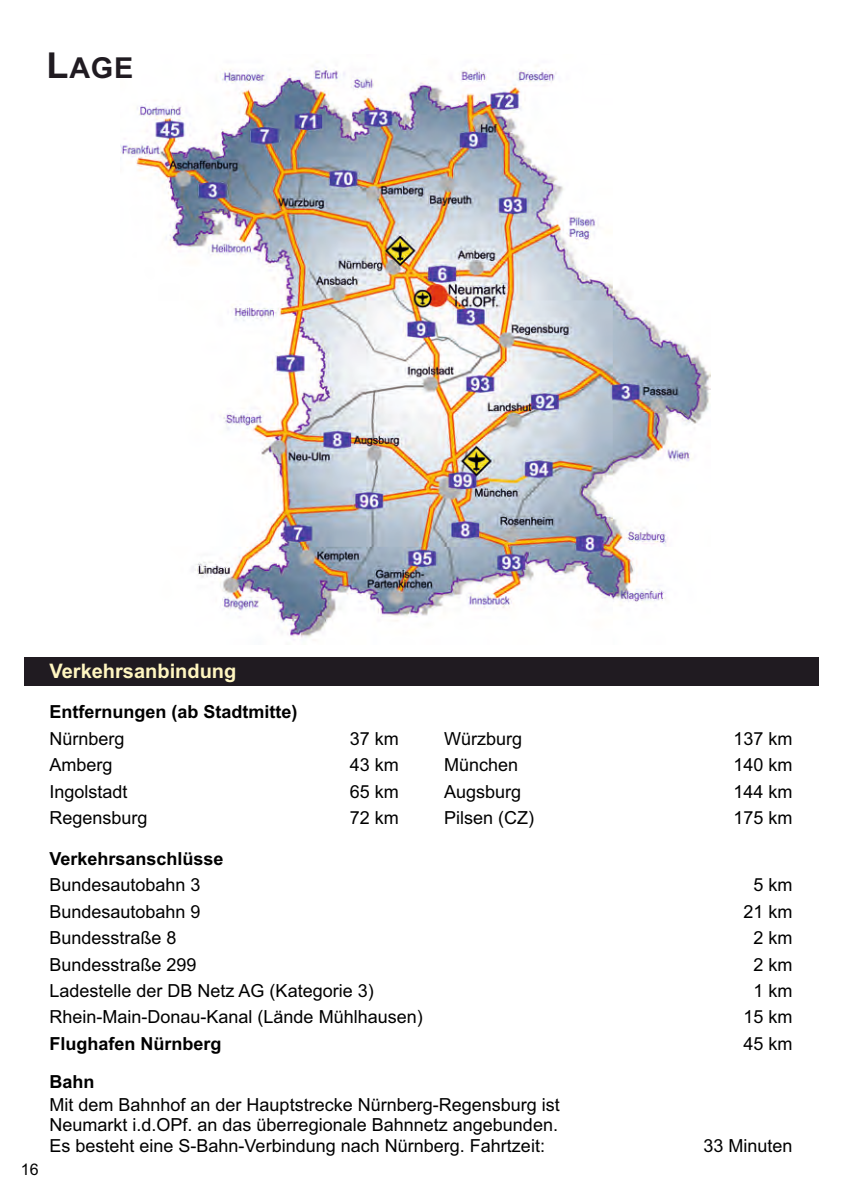
<style>
.page{position:relative;width:842px;height:1193px;background:#fff}
.page>*{position:absolute;margin:0;border:0;box-sizing:border-box;transform-origin:0 0}
.t1{font:700 28.8px "Arial";color:#201b21}
.t2{font:700 20px "Arial";color:#fff6c0}
.t3{font:18px/20.2px "Arial";color:#000;text-align:justify}
.t4{font:700 18px "Arial";color:#000}
.t5{font:16px "Arial";color:#000}
.s1{font-size:36px}
</style>
<div class="page">
<img style="left:120px;top:68px;width:590px;height:570px">
<div style="left:24px;top:657px;width:794px;height:28px;background:#201b21"></div>
<h1 class="t1" style="left:46px;top:57px;width:88px"><span class="s1">L</span>AGE</h1>
<p class="t5" style="left:21px;top:1163px;width:19px">16</p>
<p class="t2" style="left:49px;top:664px;width:188px">Verkehrsanbindung</p>
<p class="t4" style="left:49px;top:705px;width:250px">Entfernungen (ab Stadtmitte)</p>
<p class="t3" style="left:49px;top:730px;width:77px">Nürnberg</p>
<p class="t3" style="left:349px;top:730px;width:51px">37 km</p>
<p class="t3" style="left:444px;top:730px;width:80px">Würzburg</p>
<p class="t3" style="left:733px;top:730px;width:61px">137 km</p>
<p class="t3" style="left:49px;top:756px;width:65px">Amberg</p>
<p class="t3" style="left:349px;top:756px;width:51px">43 km</p>
<p class="t3" style="left:444px;top:756px;width:76px">München</p>
<p class="t3" style="left:733px;top:756px;width:61px">140 km</p>
<p class="t3" style="left:49px;top:783px;width:80px">Ingolstadt</p>
<p class="t3" style="left:349px;top:783px;width:51px">65 km</p>
<p class="t3" style="left:444px;top:783px;width:79px">Augsburg</p>
<p class="t3" style="left:733px;top:783px;width:61px">144 km</p>
<p class="t3" style="left:49px;top:809px;width:100px">Regensburg</p>
<p class="t3" style="left:349px;top:809px;width:51px">72 km</p>
<p class="t3" style="left:444px;top:809px;width:92px">Pilsen (CZ)</p>
<p class="t3" style="left:733px;top:809px;width:61px">175 km</p>
<p class="t4" style="left:49px;top:851px;width:176px">Verkehrsanschlüsse</p>
<p class="t3" style="left:49px;top:876px;width:153px">Bundesautobahn 3</p>
<p class="t3" style="left:753px;top:876px;width:41px">5 km</p>
<p class="t3" style="left:49px;top:903px;width:153px">Bundesautobahn 9</p>
<p class="t3" style="left:743px;top:903px;width:51px">21 km</p>
<p class="t3" style="left:49px;top:929px;width:129px">Bundesstraße 8</p>
<p class="t3" style="left:753px;top:929px;width:41px">2 km</p>
<p class="t3" style="left:49px;top:956px;width:149px">Bundesstraße 299</p>
<p class="t3" style="left:753px;top:956px;width:41px">2 km</p>
<p class="t3" style="left:49px;top:982px;width:326px">Ladestelle der DB Netz AG (Kategorie 3)</p>
<p class="t3" style="left:753px;top:982px;width:41px">1 km</p>
<p class="t3" style="left:49px;top:1009px;width:375px">Rhein-Main-Donau-Kanal (Lände Mühlhausen)</p>
<p class="t3" style="left:743px;top:1009px;width:51px">15 km</p>
<p class="t4" style="left:49px;top:1037px;width:174px">Flughafen Nürnberg</p>
<p class="t3" style="left:743px;top:1035px;width:51px">45 km</p>
<p class="t4" style="left:49px;top:1075px;width:47px">Bahn</p>
<p class="t3" style="left:49px;top:1096px;width:512px">Mit dem Bahnhof an der Hauptstrecke Nürnberg-Regensburg ist Neumarkt i.d.OPf. an das überregionale Bahnnetz angebunden.<br>Es besteht eine S-Bahn-Verbindung nach Nürnberg. Fahrtzeit:</p>
<p class="t3" style="left:703px;top:1137px;width:91px">33 Minuten</p>
</div>
